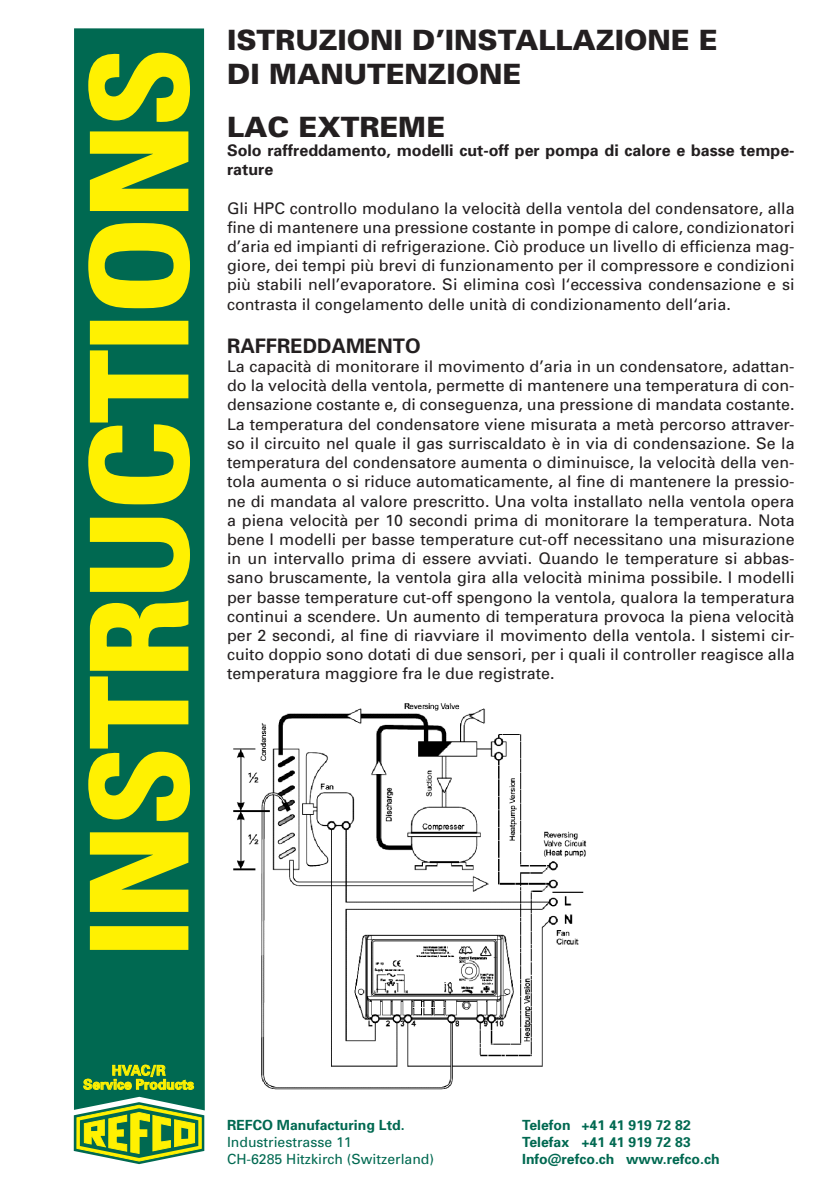
<style>
.page{position:relative;width:840px;height:1191px;background:#fff}
.page>*{position:absolute;margin:0;border:0;box-sizing:border-box;transform-origin:0 0}
.t1{font:900 28px/33.6px "Univers";color:#231f20}
.t2{font:700 20px "Univers";color:#231f20}
.t3{font:16px/19.2px "Univers";color:#231f20;text-align:justify}
.t4{font:700 16px/19.2px "Univers";color:#231f20}
.t5{font:700 14px "Univers";color:#006951}
.t6{font:14px "Univers";color:#006951}
.t7{font:700 13.8px/14px "Univers";color:#fff101;text-align:center}
</style>
<div class="page">
<svg style="left:74px;top:1110px;width:130px;height:54px;background:#99bc43"></svg>
<div style="left:74px;top:28px;width:131px;height:1082px;background:#006951"></div>
<div style="left:91px;top:927px;width:96px;height:22px;background:#fff101"></div>
<div style="left:90px;top:926px;width:98px;height:24px;border:2px solid #fff101"></div>
<svg style="left:89px;top:831px;width:100px;height:82px;background:#bdcd15"></svg>
<svg style="left:87px;top:517px;width:104px;height:304px;background:#90b523"></svg>
<svg style="left:87px;top:349px;width:104px;height:156px;background:#7eac29"></svg>
<div style="left:91px;top:322px;width:96px;height:21px;background:#fff101"></div>
<div style="left:90px;top:321px;width:98px;height:23px;border:2px solid #fff101"></div>
<svg style="left:87px;top:222px;width:104px;height:87px;background:#a2bf1e"></svg>
<svg style="left:89px;top:130px;width:100px;height:82px;background:#bdcd15"></svg>
<svg style="left:87px;top:52px;width:104px;height:71px;background:#9cbc1f"></svg>
<svg style="left:83px;top:1063px;width:111px;height:27px;background:#458d3b"></svg>
<img style="left:233px;top:703px;width:354px;height:387px">
<h1 class="t1" style="left:227px;top:23px;width:491px">ISTRUZIONI D’INSTALLAZIONE E<br>DI MANUTENZIONE</h1>
<h1 class="t1" style="left:227px;top:109px;width:219px">LAC EXTREME</h1>
<p class="t4" style="left:227px;top:140px;width:568px">Solo raffreddamento, modelli cut-off per pompa di calore e basse tempe&shy;rature</p>
<p class="t3" style="left:227px;top:198px;width:568px">Gli HPC controllo modulano la velocità della ventola del condensatore, alla fine di mantenere una pressione costante in pompe di calore, condizionatori d’aria ed impianti di refrigerazione. Ciò produce un livello di efficienza mag&shy;giore, dei tempi più brevi di funzionamento per il compressore e condizioni più stabili nell’evaporatore. Si elimina così l‘eccessiva condensazione e si contrasta il congelamento delle unità di condizionamento dell‘aria.</p>
<p class="t2" style="left:227px;top:333px;width:195px">RAFFREDDAMENTO</p>
<p class="t3" style="left:227px;top:356px;width:568px">La capacità di monitorare il movimento d’aria in un condensatore, adattan&shy;do la velocità della ventola, permette di mantenere una temperatura di con&shy;densazione costante e, di conseguenza, una pressione di mandata costante.<br>La temperatura del condensatore viene misurata a metà percorso attraver&shy;so il circuito nel quale il gas surriscaldato è in via di condensazione. Se la temperatura del condensatore aumenta o diminuisce, la velocità della ven&shy;tola aumenta o si riduce automaticamente, al fine di mantenere la pressio&shy;ne di mandata al valore prescritto. Una volta installato nella ventola opera a piena velocità per 10 secondi prima di monitorare la temperatura. Nota bene I modelli per basse temperature cut-off necessitano una misurazione in un intervallo prima di essere avviati. Quando le temperature si abbas&shy;sano bruscamente, la ventola gira alla velocità minima possibile. I modelli per basse temperature cut-off spengono la ventola, qualora la temperatura continui a scendere. Un aumento di temperatura provoca la piena velocità per 2 secondi, al fine di riavviare il movimento della ventola. I sistemi cir&shy;cuito doppio sono dotati di due sensori, per i quali il controller reagisce alla temperatura maggiore fra le due registrate.</p>
<p class="t7" style="left:83px;top:1063px;width:112px">HVAC/R<br>Service Products</p>
<p class="t5" style="left:227px;top:1116px;width:179px">REFCO Manufacturing Ltd.</p>
<p class="t5" style="left:522px;top:1116px;width:170px">Telefon +41 41 919 72 82</p>
<p class="t6" style="left:227px;top:1133px;width:126px">Industriestrasse 11</p>
<p class="t5" style="left:522px;top:1133px;width:170px">Telefax +41 41 919 72 83</p>
<p class="t6" style="left:227px;top:1150px;width:208px">CH-6285 Hitzkirch (Switzerland)</p>
<p class="t5" style="left:522px;top:1149px;width:199px">Info@refco.ch www.refco.ch</p>
</div>
